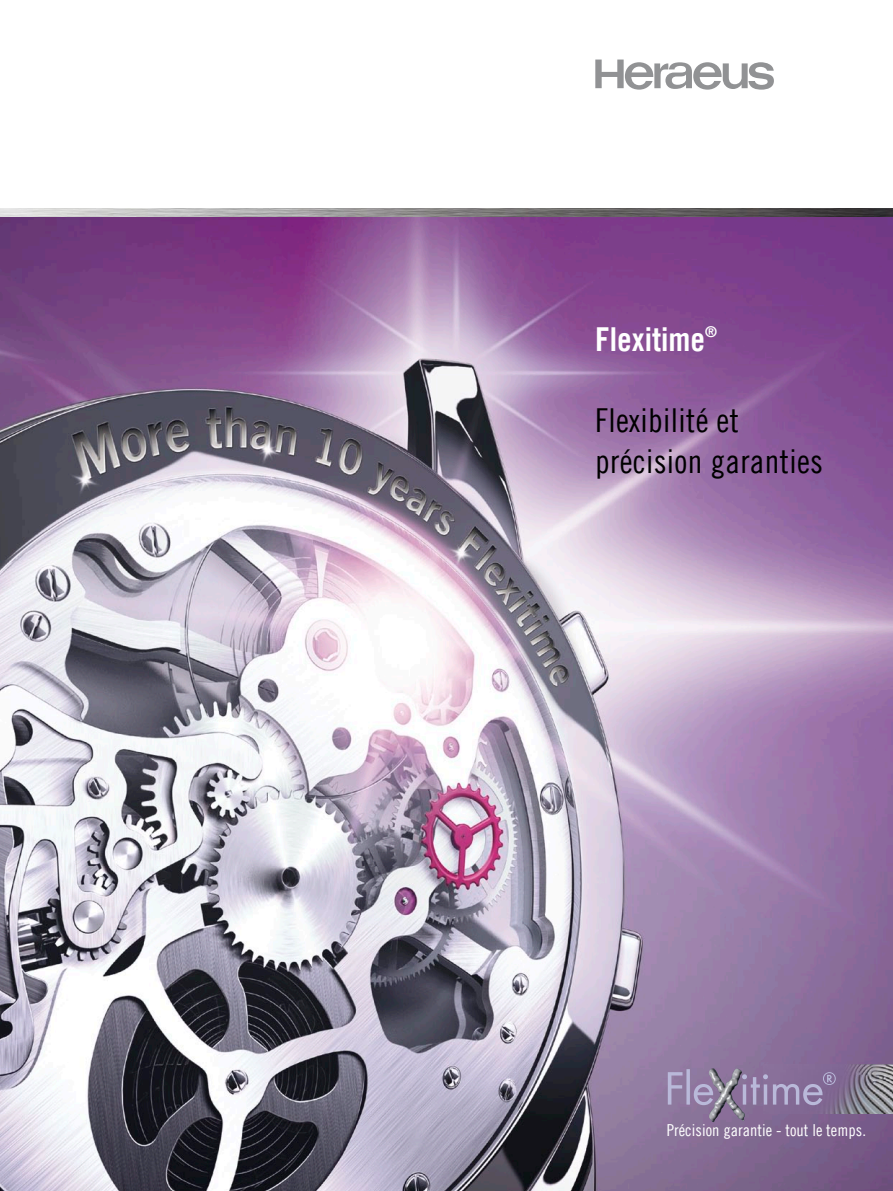
<style>
.page{position:relative;width:893px;height:1191px;background:#fff}
.page>*{position:absolute;margin:0;border:0;box-sizing:border-box;transform-origin:0 0}
.t1{font:33px/40.5px "Trade Gothic LT Com Cn 18";letter-spacing:.01em;color:#000}
.t2{font:33px "Trade Gothic LT Com Bd Cn 20";color:#fff}
.t3{font:16.5px "Trade Gothic LT Com Cn 18";letter-spacing:.005em;color:#fff}
.t4{font:14.85px "Trade Gothic LT Com Bd Cn 20";color:#fff}
</style>
<div class="page">
<img style="left:0;top:217px;width:893px;height:974px">
<img style="left:0;top:208px;width:893px;height:9px">
<svg style="left:595px;top:60px;width:179px;height:30px"></svg>
<img style="left:763px;top:1064px;width:130px;height:49px">
<svg style="left:668px;top:1072px;width:14px;height:32px"></svg>
<svg style="left:686px;top:1069px;width:4px;height:35px"></svg>
<svg style="left:694px;top:1084px;width:15px;height:21px"></svg>
<svg style="left:742px;top:1072px;width:94px;height:33px;background:#927fa7"></svg>
<img style="left:711px;top:1120px;width:33px;height:2px">
<img style="left:709px;top:1104px;width:36px;height:16px">
<img style="left:708px;top:1068px;width:34px;height:36px">
<p class="t2" style="left:595px;top:319px;width:111px">Flexitime</p>
<p class="t4" style="left:705px;top:323px;width:13px">®</p>
<p class="t1" style="left:595px;top:400px;width:229px">Flexibilité et précision garanties</p>
<p class="t3" style="left:667px;top:1120px;width:201px">Précision garantie - tout le temps.</p>
</div>
